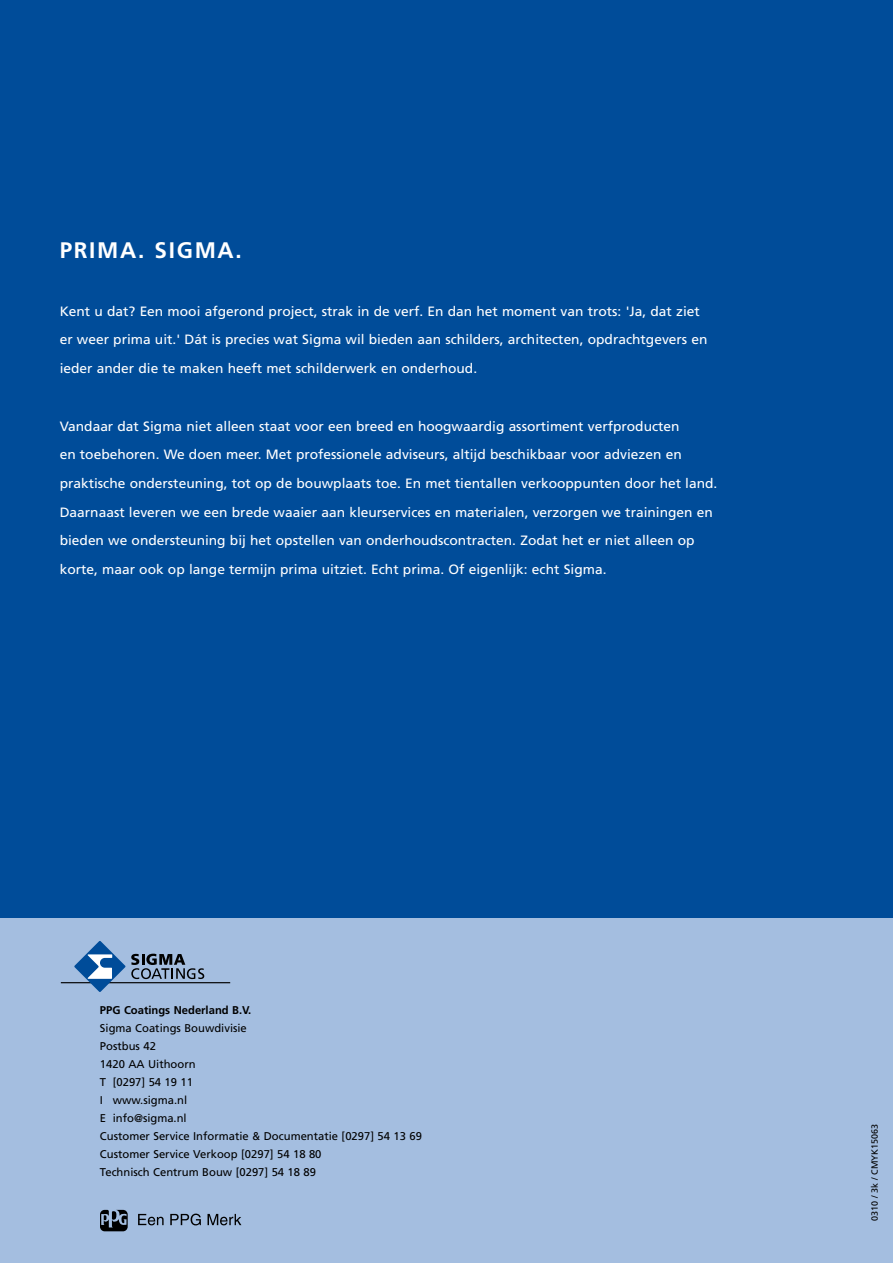
<style>
.page{position:relative;width:893px;height:1263px;background:#fff}
.page>*{position:absolute;margin:0;border:0;box-sizing:border-box;transform-origin:0 0}
.t1{font:700 22.5px "Frutiger";letter-spacing:.075em;color:#fff}
.t2{font:13.5px/28.7px "Frutiger";color:#fff}
.t3{font:11.25px/18px "Frutiger";color:#000}
.t4{font:700 11.25px "Frutiger";color:#000}
.t5{font:9px "Frutiger";color:#000}
</style>
<div class="page">
<div style="left:0;top:0;width:893px;height:918px;background:#004c99"></div>
<div style="left:0;top:918px;width:893px;height:345px;background:#a4bee0"></div>
<hr style="left:61px;top:982px;width:169px;height:1px;background:#000">
<svg style="left:131px;top:954px;width:73px;height:25px"></svg>
<svg style="left:74px;top:941px;width:51px;height:51px"></svg>
<svg style="left:100px;top:1210px;width:28px;height:21px"></svg>
<svg style="left:138px;top:1214px;width:26px;height:11px"></svg>
<svg style="left:170px;top:1213px;width:31px;height:12px"></svg>
<svg style="left:208px;top:1214px;width:33px;height:11px"></svg>
<h1 class="t1" style="left:60px;top:237px;width:184px">PRIMA. SIGMA.</h1>
<p class="t2" style="left:60px;top:297px;width:649px">Kent u dat? Een mooi afgerond project, strak in de verf. En dan het moment van trots: 'Ja, dat ziet er weer prima uit.' Dát is precies wat Sigma wil bieden aan schilders, architecten, opdrachtgevers en ieder ander die te maken heeft met schilderwerk en onderhoud.</p>
<p class="t2" style="left:60px;top:411px;width:659px">Vandaar dat Sigma niet alleen staat voor een breed en hoogwaardig assortiment verfproducten<br>en toebehoren. We doen meer. Met professionele adviseurs, altijd beschikbaar voor adviezen en praktische ondersteuning, tot op de bouwplaats toe. En met tientallen verkooppunten door het land.<br>Daarnaast leveren we een brede waaier aan kleurservices en materialen, verzorgen we trainingen en bieden we ondersteuning bij het opstellen van onderhoudscontracten. Zodat het er niet alleen op korte, maar ook op lange termijn prima uitziet. Echt prima. Of eigenlijk: echt Sigma.</p>
<p class="t4" style="left:100px;top:1003px;width:153px">PPG Coatings Nederland B.V.</p>
<p class="t3" style="left:100px;top:1019px;width:323px">Sigma Coatings Bouwdivisie<br>Postbus 42<br>1420 AA Uithoorn<br>T [0297] 54 19 11<br>I www.sigma.nl<br>E info@sigma.nl<br>Customer Service Informatie &amp; Documentatie [0297] 54 13 69<br>Customer Service Verkoop [0297] 54 18 80<br>Technisch Centrum Bouw [0297] 54 18 89</p>
<p class="t5" style="left:869px;top:1221px;width:99px;rotate:-90deg">0310 / 3k / CMYK15063</p>
</div>
